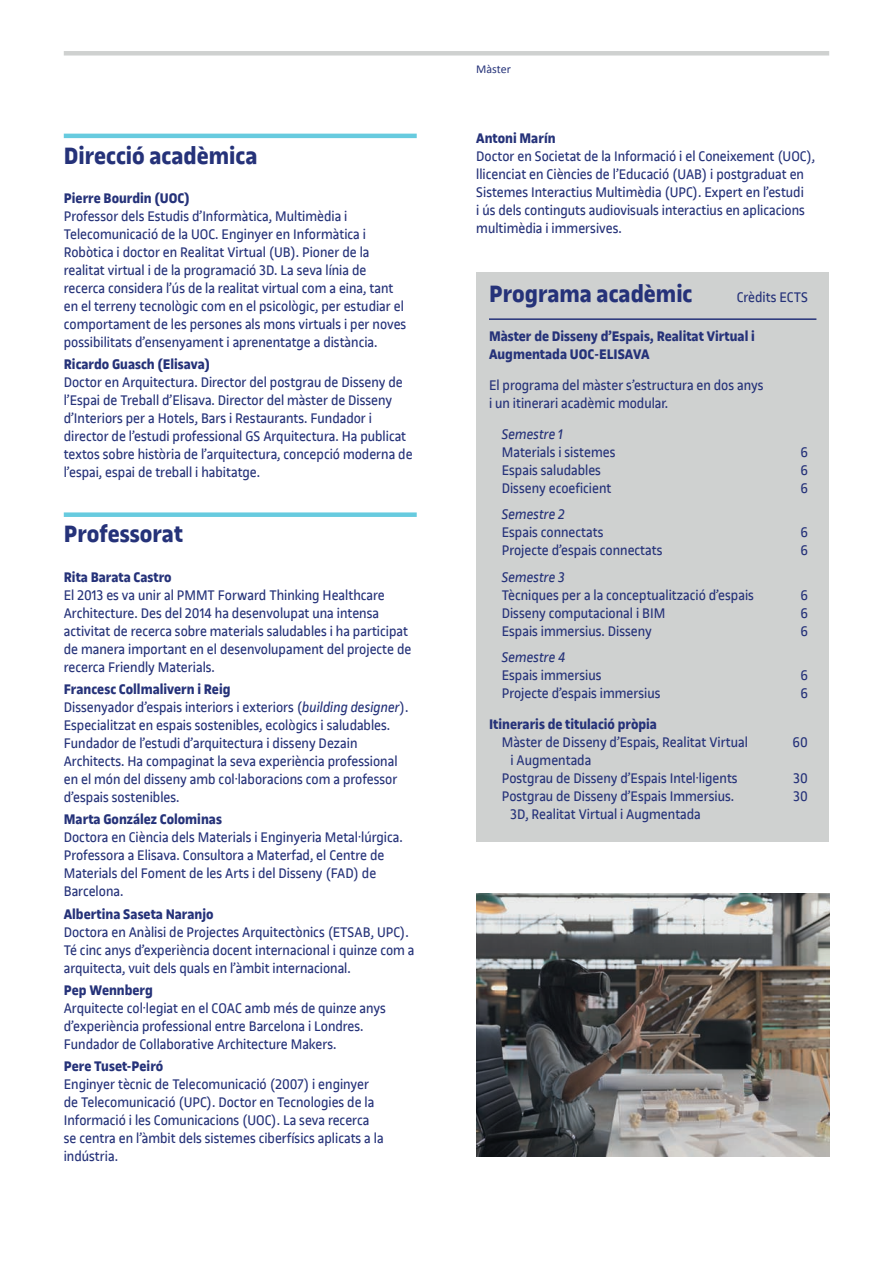
<style>
.page{position:relative;width:893px;height:1263px;background:#fff}
.page>*{position:absolute;margin:0;border:0;box-sizing:border-box;transform-origin:0 0}
.t1{font:700 25.5px "UOC Sans";color:#253279}
.t2{font:15px/18px "UOC Sans";color:#253279}
.t3{font:700 15px/18px "UOC Sans";color:#253279}
.t4{font:italic 15px "UOC Sans";color:#253279}
.t5{font:12px "Calibri";color:#253279}
.s1{font-weight:700}
.s2{font-style:italic}
</style>
<div class="page">
<div style="left:64px;top:51px;width:765px;height:5px;background:#cfd1d0"></div>
<div style="left:476px;top:272px;width:353px;height:570px;background:#cfd1d0"></div>
<hr style="left:64px;top:134px;width:353px;height:4px;background:#67cbdf">
<div style="left:64px;top:512px;width:353px;height:5px;background:#67cbdf"></div>
<img style="left:476px;top:893px;width:353px;height:264px">
<hr style="left:489px;top:318px;width:327px;height:2px;background:#253279">
<h1 class="t1" style="left:64px;top:141px;width:195px">Direcció acadèmica</h1>
<p class="t3" style="left:64px;top:189px;width:127px">Pierre Bourdin (UOC)</p>
<p class="t2" style="left:64px;top:207px;width:344px">Professor dels Estudis d’Informàtica, Multimèdia i Telecomunicació de la UOC. Enginyer en Informàtica i Robòtica i doctor en Realitat Virtual (UB). Pioner de la realitat virtual i de la programació 3D. La seva línia de recerca considera l’ús de la realitat virtual com a eina, tant en el terreny tecnològic com en el psicològic, per estudiar el comportament de les persones als mons virtuals i per noves possibilitats d’ensenyament i aprenentatge a distància.</p>
<p class="t3" style="left:64px;top:355px;width:148px">Ricardo Guasch (Elisava)</p>
<p class="t2" style="left:64px;top:373px;width:350px">Doctor en Arquitectura. Director del postgrau de Disseny de l’Espai de Treball d’Elisava. Director del màster de Disseny d’Interiors per a Hotels, Bars i Restaurants. Fundador i director de l’estudi professional GS Arquitectura. Ha publicat textos sobre història de l’arquitectura, concepció moderna de l’espai, espai de treball i habitatge.</p>
<h1 class="t1" style="left:64px;top:520px;width:121px">Professorat</h1>
<p class="t3" style="left:64px;top:568px;width:109px">Rita Barata Castro</p>
<p class="t2" style="left:64px;top:586px;width:349px">El 2013 es va unir al PMMT Forward Thinking Healthcare Architecture. Des del 2014 ha desenvolupat una intensa activitat de recerca sobre materials saludables i ha participat de manera important en el desenvolupament del projecte de recerca Friendly Materials.</p>
<p class="t2" style="left:64px;top:680px;width:346px"><span class="s1">Francesc Collmalivern i Reig<br></span>Dissenyador d’espais interiors i exteriors (<span class="s2">building designer</span>).<br>Especialitzat en espais sostenibles, ecològics i saludables.<br>Fundador de l’estudi d’arquitectura i disseny Dezain Architects. Ha compaginat la seva experiència professional en el món del disseny amb col·laboracions com a professor d’espais sostenibles.</p>
<p class="t3" style="left:64px;top:810px;width:160px">Marta González Colominas</p>
<p class="t2" style="left:64px;top:828px;width:340px">Doctora en Ciència dels Materials i Enginyeria Metal·lúrgica.<br>Professora a Elisava. Consultora a Materfad, el Centre de Materials del Foment de les Arts i del Disseny (FAD) de Barcelona.</p>
<p class="t3" style="left:64px;top:905px;width:151px">Albertina Saseta Naranjo</p>
<p class="t2" style="left:64px;top:923px;width:352px">Doctora en Anàlisi de Projectes Arquitectònics (ETSAB, UPC).<br>Té cinc anys d’experiència docent internacional i quinze com a arquitecta, vuit dels quals en l’àmbit internacional.</p>
<p class="t3" style="left:64px;top:981px;width:91px">Pep Wennberg</p>
<p class="t2" style="left:64px;top:999px;width:324px">Arquitecte col·legiat en el COAC amb més de quinze anys d’experiència professional entre Barcelona i Londres.<br>Fundador de Collaborative Architecture Makers.</p>
<p class="t3" style="left:64px;top:1057px;width:101px">Pere Tuset-Peiró</p>
<p class="t2" style="left:64px;top:1075px;width:321px">Enginyer tècnic de Telecomunicació (2007) i enginyer de Telecomunicació (UPC). Doctor en Tecnologies de la Informació i les Comunicacions (UOC). La seva recerca se centra en l’àmbit dels sistemes ciberfísics aplicats a la indústria.</p>
<p class="t5" style="left:476px;top:61px;width:36px">Màster</p>
<p class="t3" style="left:476px;top:129px;width:81px">Antoni Marín</p>
<p class="t2" style="left:476px;top:147px;width:341px">Doctor en Societat de la Informació i el Coneixement (UOC), llicenciat en Ciències de l’Educació (UAB) i postgraduat en Sistemes Interactius Multimèdia (UPC). Expert en l’estudi<br>i ús dels continguts audiovisuals interactius en aplicacions multimèdia i immersives.</p>
<h1 class="t1" style="left:489px;top:279px;width:205px">Programa acadèmic</h1>
<p class="t2" style="left:737px;top:288px;width:73px">Crèdits ECTS</p>
<p class="t3" style="left:489px;top:327px;width:267px">Màster de Disseny d’Espais, Realitat Virtual i<br>Augmentada UOC-ELISAVA</p>
<p class="t2" style="left:489px;top:376px;width:276px">El programa del màster s’estructura en dos anys i un itinerari acadèmic modular.</p>
<p class="t4" style="left:502px;top:425px;width:63px">Semestre 1</p>
<p class="t2" style="left:502px;top:443px;width:115px">Materials i sistemes</p>
<p class="t2" style="left:800px;top:443px;width:9px">6</p>
<p class="t2" style="left:502px;top:461px;width:101px">Espais saludables</p>
<p class="t2" style="left:800px;top:461px;width:9px">6</p>
<p class="t2" style="left:502px;top:479px;width:111px">Disseny ecoeficient</p>
<p class="t2" style="left:800px;top:479px;width:9px">6</p>
<p class="t4" style="left:502px;top:506px;width:65px">Semestre 2</p>
<p class="t2" style="left:502px;top:523px;width:103px">Espais connectats</p>
<p class="t2" style="left:800px;top:523px;width:9px">6</p>
<p class="t2" style="left:502px;top:541px;width:162px">Projecte d’espais connectats</p>
<p class="t2" style="left:800px;top:541px;width:9px">6</p>
<p class="t4" style="left:502px;top:568px;width:65px">Semestre 3</p>
<p class="t2" style="left:502px;top:586px;width:254px">Tècniques per a la conceptualització d’espais</p>
<p class="t2" style="left:800px;top:586px;width:9px">6</p>
<p class="t2" style="left:502px;top:604px;width:165px">Disseny computacional i BIM</p>
<p class="t2" style="left:800px;top:604px;width:9px">6</p>
<p class="t2" style="left:502px;top:622px;width:152px">Espais immersius. Disseny</p>
<p class="t2" style="left:800px;top:622px;width:9px">6</p>
<p class="t4" style="left:502px;top:649px;width:65px">Semestre 4</p>
<p class="t2" style="left:502px;top:666px;width:101px">Espais immersius</p>
<p class="t2" style="left:800px;top:666px;width:9px">6</p>
<p class="t2" style="left:502px;top:684px;width:160px">Projecte d’espais immersius</p>
<p class="t2" style="left:800px;top:684px;width:9px">6</p>
<p class="t3" style="left:489px;top:715px;width:170px">Itineraris de titulació pròpia</p>
<p class="t2" style="left:502px;top:733px;width:248px">Màster de Disseny d’Espais, Realitat Virtual</p>
<p class="t2" style="left:792px;top:733px;width:17px">60</p>
<p class="t2" style="left:502px;top:751px;width:237px;text-indent:9px">i Augmentada<br>Postgrau de Disseny d’Espais Intel·ligents</p>
<p class="t2" style="left:793px;top:769px;width:16px">30</p>
<p class="t2" style="left:502px;top:787px;width:234px">Postgrau de Disseny d’Espais Immersius.</p>
<p class="t2" style="left:793px;top:787px;width:16px">30</p>
<p class="t2" style="left:510px;top:805px;width:192px">3D, Realitat Virtual i Augmentada</p>
</div>
